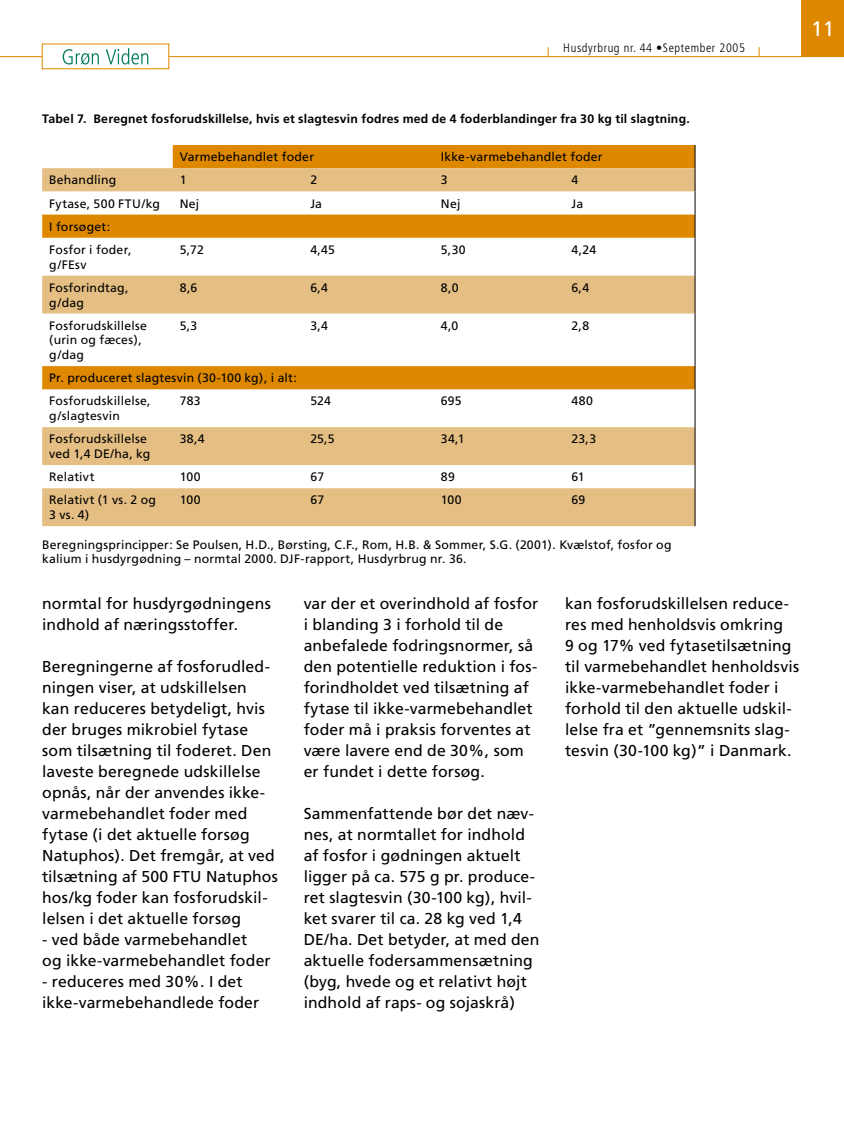
<style>
.page{position:relative;width:844px;height:1141px;background:#fff}
.page>*{position:absolute;margin:0;border:0;box-sizing:border-box;transform-origin:0 0}
.t1{font:21px "Frutiger";color:#fff}
.t2{font:15.75px/21px "Frutiger";letter-spacing:.01em;color:#000}
.t3{font:12.25px/14.7px "Frutiger";letter-spacing:.02em;color:#000}
.t4{font:700 12.25px "Frutiger";letter-spacing:.015em;color:#000}
.t5{font:300 condensed 12.25px "Frutiger";letter-spacing:.05em;color:#000}
</style>
<div class="page">
<div style="left:801px;top:0;width:42px;height:57px;background:#de8800"></div>
<hr style="left:0;top:56px;width:843px;height:1px;background:#de8800">
<div style="left:42px;top:44px;width:127px;height:25px;background:#fff"></div>
<svg style="left:63px;top:49px;width:36px;height:16px"></svg>
<svg style="left:106px;top:48px;width:42px;height:17px"></svg>
<div style="left:172px;top:145px;width:522px;height:23px;background:#de8800"></div>
<svg style="left:42px;top:168px;width:652px;height:358px"></svg>
<svg style="left:694px;top:145px;width:1px;height:93px"></svg>
<hr style="left:694px;top:238px;width:1px;height:38px;background:#000">
<hr style="left:694px;top:276px;width:1px;height:38px;background:#000">
<hr style="left:694px;top:314px;width:1px;height:52px;background:#000">
<svg style="left:694px;top:366px;width:1px;height:23px"></svg>
<hr style="left:694px;top:389px;width:1px;height:38px;background:#000">
<hr style="left:694px;top:427px;width:1px;height:38px;background:#000">
<svg style="left:694px;top:465px;width:1px;height:23px"></svg>
<hr style="left:694px;top:488px;width:1px;height:38px;background:#000">
<p class="t5" style="left:563px;top:41px;width:183px">Husdyrbrug nr. 44 •September 2005</p>
<h1 class="t1" style="left:811px;top:17px;width:10px">11</h1>
<p class="t4" style="left:42px;top:112px;width:649px">Tabel 7. Beregnet fosforudskillelse, hvis et slagtesvin fodres med de 4 foderblandinger fra 30 kg til slagtning.</p>
<p class="t3" style="left:180px;top:150px;width:136px">Varmebehandlet foder</p>
<p class="t3" style="left:441px;top:150px;width:163px">Ikke-varmebehandlet foder</p>
<p class="t3" style="left:49px;top:173px;width:69px">Behandling</p>
<p class="t3" style="left:180px;top:173px;width:5px">1</p>
<p class="t3" style="left:310px;top:173px;width:7px">2</p>
<p class="t3" style="left:441px;top:173px;width:7px">3</p>
<p class="t3" style="left:571px;top:173px;width:8px">4</p>
<p class="t3" style="left:49px;top:196px;width:112px">Fytase, 500 FTU/kg</p>
<p class="t3" style="left:180px;top:196px;width:21px">Nej</p>
<p class="t3" style="left:310px;top:196px;width:13px">Ja</p>
<p class="t3" style="left:441px;top:196px;width:21px">Nej</p>
<p class="t3" style="left:571px;top:196px;width:13px">Ja</p>
<p class="t3" style="left:49px;top:215px;width:84px;line-height:23.3px">I forsøget:<br>Fosfor i foder,</p>
<p class="t3" style="left:49px;top:257px;width:39px">g/FEsv</p>
<p class="t3" style="left:180px;top:242px;width:24px">5,72</p>
<p class="t3" style="left:310px;top:242px;width:26px">4,45</p>
<p class="t3" style="left:441px;top:242px;width:26px">5,30</p>
<p class="t3" style="left:571px;top:242px;width:26px">4,24</p>
<p class="t3" style="left:49px;top:280px;width:81px">Fosforindtag, g/dag</p>
<p class="t3" style="left:180px;top:280px;width:19px">8,6</p>
<p class="t3" style="left:310px;top:280px;width:19px">6,4</p>
<p class="t3" style="left:441px;top:280px;width:19px">8,0</p>
<p class="t3" style="left:571px;top:280px;width:19px">6,4</p>
<p class="t3" style="left:49px;top:318px;width:99px">Fosforudskillelse (urin og fæces), g/dag</p>
<p class="t3" style="left:180px;top:318px;width:18px">5,3</p>
<p class="t3" style="left:310px;top:318px;width:19px">3,4</p>
<p class="t3" style="left:441px;top:318px;width:19px">4,0</p>
<p class="t3" style="left:571px;top:318px;width:19px">2,8</p>
<p class="t3" style="left:49px;top:367px;width:249px;line-height:23.1px">Pr. produceret slagtesvin (30-1 00 kg), i alt:<br>Fosforudskillelse,</p>
<p class="t3" style="left:49px;top:409px;width:72px">g/slagtesvin</p>
<p class="t3" style="left:180px;top:394px;width:21px">783</p>
<p class="t3" style="left:310px;top:394px;width:22px">524</p>
<p class="t3" style="left:441px;top:394px;width:22px">695</p>
<p class="t3" style="left:571px;top:394px;width:23px">480</p>
<p class="t3" style="left:49px;top:432px;width:103px">Fosforudskillelse ved 1 ,4 DE/ha, kg</p>
<p class="t3" style="left:180px;top:432px;width:26px">38,4</p>
<p class="t3" style="left:310px;top:432px;width:26px">25,5</p>
<p class="t3" style="left:441px;top:432px;width:22px">34,1</p>
<p class="t3" style="left:571px;top:432px;width:25px">23,3</p>
<p class="t3" style="left:49px;top:470px;width:47px">Relativt</p>
<p class="t3" style="left:180px;top:470px;width:22px">100</p>
<p class="t3" style="left:310px;top:470px;width:15px">67</p>
<p class="t3" style="left:441px;top:470px;width:15px">89</p>
<p class="t3" style="left:571px;top:470px;width:11px">61</p>
<p class="t3" style="left:49px;top:493px;width:108px">Relativt (1 vs. 2 og<br>3 vs. 4)</p>
<p class="t3" style="left:180px;top:493px;width:22px">100</p>
<p class="t3" style="left:310px;top:493px;width:15px">67</p>
<p class="t3" style="left:441px;top:493px;width:22px">100</p>
<p class="t3" style="left:571px;top:493px;width:15px">69</p>
<p class="t3" style="left:42px;top:537px;width:630px">Beregningsprincipper: Se Poulsen, H.D., Børsting, C.F., Rom, H.B. &amp; Sommer, S.G. (2001 ). Kvælstof, fosfor og kalium i husdyrgødning – normtal 2000. DJF-rapport, Husdyrbrug nr. 36.</p>
<p class="t2" style="left:42px;top:593px;width:230px">normtal for husdyrgødningens indhold af næringsstoffer.</p>
<p class="t2" style="left:42px;top:656px;width:237px">Beregningerne af fosforudled&shy;ningen viser, at udskillelsen kan reduceres betydeligt, hvis der bruges mikrobiel fytase som tilsætning til foderet. Den laveste beregnede udskillelse opnås, når der anvendes ikke&shy;varmebehandlet foder med fytase (i det aktuelle forsøg<br>Natuphos). Det fremgår, at ved tilsætning af 500 FTU Natuphos hos/kg foder kan fosforudskil&shy;lelsen i det aktuelle forsøg</p>
<p class="t2" style="left:42px;top:929px;width:230px">- ved både varmebehandlet<br>og ikke-varmebehandlet foder</p>
<p class="t2" style="left:42px;top:971px;width:218px">- reduceres med 30%. I det ikke-varmebehandlede foder</p>
<p class="t2" style="left:303px;top:593px;width:236px">var der et overindhold af fosfor i blanding 3 i forhold til de anbefalede fodringsnormer, så den potentielle reduktion i fos&shy;forindholdet ved tilsætning af fytase til ikke-varmebehandlet foder må i praksis forventes at være lavere end de 30%, som er fundet i dette forsøg.</p>
<p class="t2" style="left:303px;top:803px;width:237px">Sammenfattende bør det næv&shy;nes, at normtallet for indhold af fosfor i gødningen aktuelt ligger på ca. 575 g pr. produce&shy;ret slagtesvin (30-1 00 kg), hvil&shy;ket svarer til ca. 28 kg ved 1 ,4<br>DE/ha. Det betyder, at med den aktuelle fodersammensætning (byg, hvede og et relativt højt indhold af raps- og sojaskrå)</p>
<p class="t2" style="left:565px;top:593px;width:235px">kan fosforudskillelsen reduce&shy;res med henholdsvis omkring<br>9 og 1 7% ved fytasetilsætning til varmebehandlet henholdsvis ikke-varmebehandlet foder i forhold til den aktuelle udskil&shy;lelse fra et ”gennemsnits slag&shy;tesvin (30-1 00 kg)” i Danmark.</p>
</div>
